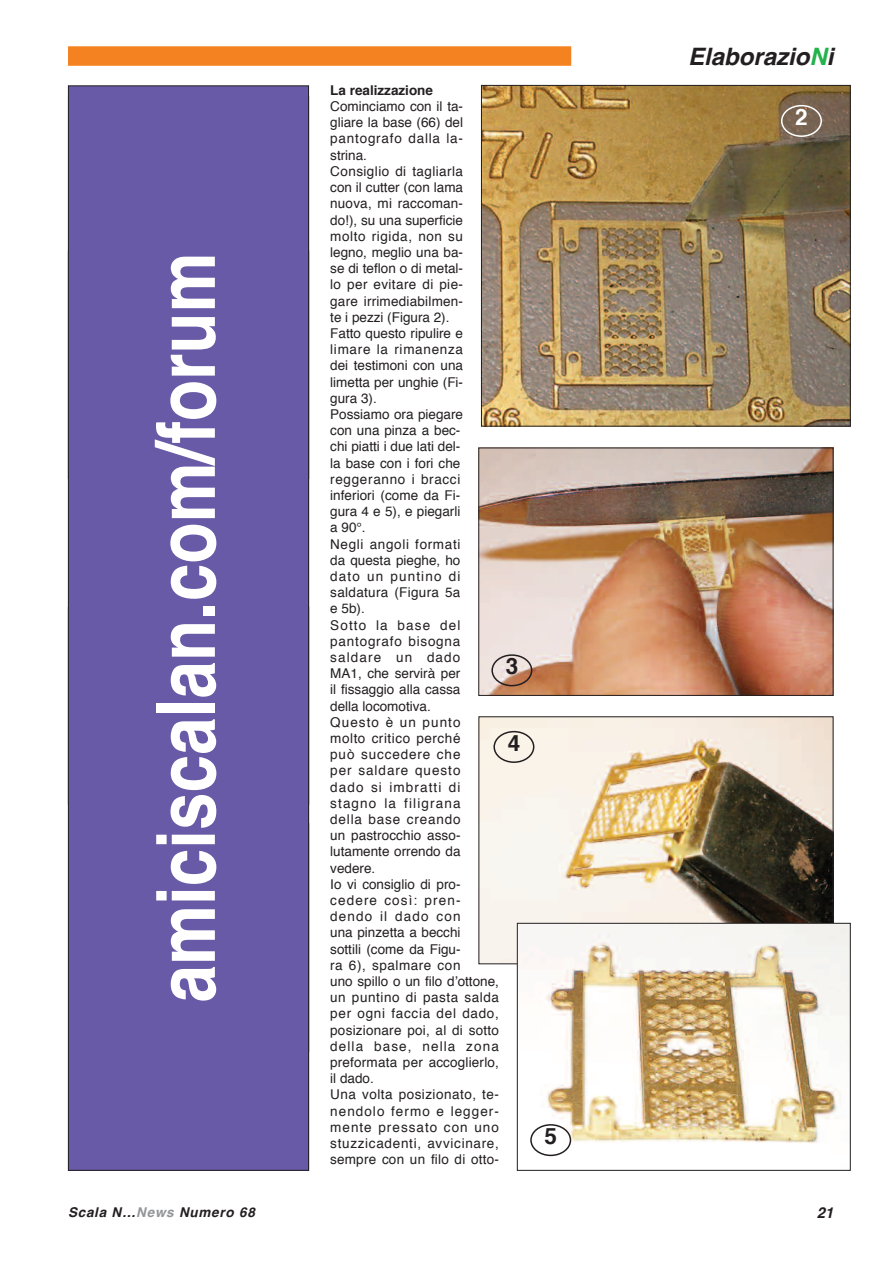
<style>
.page{position:relative;width:893px;height:1263px;background:#fff}
.page>*{position:absolute;margin:0;border:0;box-sizing:border-box;transform-origin:0 0}
.t1{font:700 81px "Helvetica";color:#fff;scale:.83 1}
.t2{font:italic 700 24px "Helvetica";color:#231f20}
.t3{font:700 22.5px "Helvetica";color:#231f20}
.t4{font:700 22.5px "Helvetica";color:#fff}
.t5{font:italic 700 15px "Helvetica";color:#231f20}
.t6{font:13.5px/16.2px "Helvetica";letter-spacing:.015em;color:#231f20}
.t7{font:italic 700 13.5px "Helvetica";letter-spacing:.055em;color:#231f20}
.t8{font:700 13.5px "Helvetica";color:#231f20}
.s1{color:#23b24b}
.s2{color:#939598}
</style>
<div class="page">
<div style="left:68px;top:46px;width:503px;height:20px;background:#f58220"></div>
<img style="left:483px;top:87px;width:366px;height:337px">
<div style="left:481px;top:85px;width:370px;height:341px;border:1px solid #231f20"></div>
<img style="left:480px;top:450px;width:351px;height:244px">
<div style="left:478px;top:448px;width:355px;height:248px;border:1px solid #231f20"></div>
<img style="left:481px;top:718px;width:350px;height:244px">
<img style="left:519px;top:925px;width:330px;height:232px">
<div style="left:517px;top:923px;width:334px;height:248px;border:1px solid #231f20"></div>
<svg style="left:781px;top:105px;width:41px;height:32px"></svg>
<svg style="left:491px;top:654px;width:41px;height:32px"></svg>
<svg style="left:493px;top:731px;width:41px;height:32px"></svg>
<svg style="left:530px;top:1124px;width:41px;height:32px"></svg>
<div style="left:68px;top:86px;width:241px;height:1084px;background:#685aa6"></div>
<div style="left:68px;top:85px;width:241px;height:1086px;border:1px solid #231f20"></div>
<h1 class="t1" style="left:152px;top:1002px;width:905px;rotate:-90deg">amiciscalan.com/forum</h1>
<p class="t8" style="left:330px;top:84px;width:104px">La realizzazione</p>
<p class="t6" style="left:330px;top:99px;width:170px">Cominciamo con il ta&shy;gliare la base (66) del pantografo dalla la&shy;strina.<br>Consiglio di tagliarla<br>con il cutter (con lama nuova, mi raccoman-<br>do!), su una superficie molto rigida, non su legno, meglio una ba-<br>se di teflon o di metal-<br>lo per evitare di pie-<br>gare irrimediabilmen-<br>te i pezzi (Figura 2).<br>Fatto questo ripulire e limare la rimanenza<br>dei testimoni con una limetta per unghie (Fi-<br>gura 3).<br>Possiamo ora piegare<br>con una pinza a bec-<br>chi piatti i due lati del-<br>la base con i fori che reggeranno i bracci inferiori (come da Fi-<br>gura 4 e 5), e piegarli<br>a 90°.<br>Negli angoli formati<br>da questa pieghe, ho<br>dato un puntino di saldatura (Figura 5a<br>e 5b).<br>Sotto la base del pantografo bisogna saldare un dado<br>MA1, che servirà per<br>il fissaggio alla cassa<br>della locomotiva.<br>Questo è un punto molto critico perché<br>può succedere che<br>per saldare questo<br>dado si imbratti di stagno la filigrana<br>della base creando<br>un pastrocchio asso&shy;lutamente orrendo da vedere.<br>Io vi consiglio di pro&shy;cedere così: pren&shy;dendo il dado con<br>una pinzetta a becchi<br>sottili (come da Figu-<br>ra 6), spalmare con<br>uno spillo o un filo d’ottone, un puntino di pasta salda per ogni faccia del dado, posizionare poi, al di sotto della base, nella zona preformata per accoglierlo, il dado.<br>Una volta posizionato, te&shy;nendolo fermo e legger&shy;mente pressato con uno stuzzicadenti, avvicinare, sempre con un filo di otto-</p>
<h3 class="t3" style="left:506px;top:657px;width:14px">3</h3>
<h3 class="t3" style="left:508px;top:733px;width:14px">4</h3>
<h3 class="t3" style="left:544px;top:1126px;width:14px">5</h3>
<h2 class="t2" style="left:688px;top:46px;width:147px">Elaborazio<span class="s1">N</span>i</h2>
<h3 class="t4" style="left:795px;top:107px;width:14px">2</h3>
<p class="t7" style="left:68px;top:1206px;width:188px">Scala N…<span class="s2">News</span> Numero 68</p>
<p class="t5" style="left:817px;top:1206px;width:18px">21</p>
</div>
